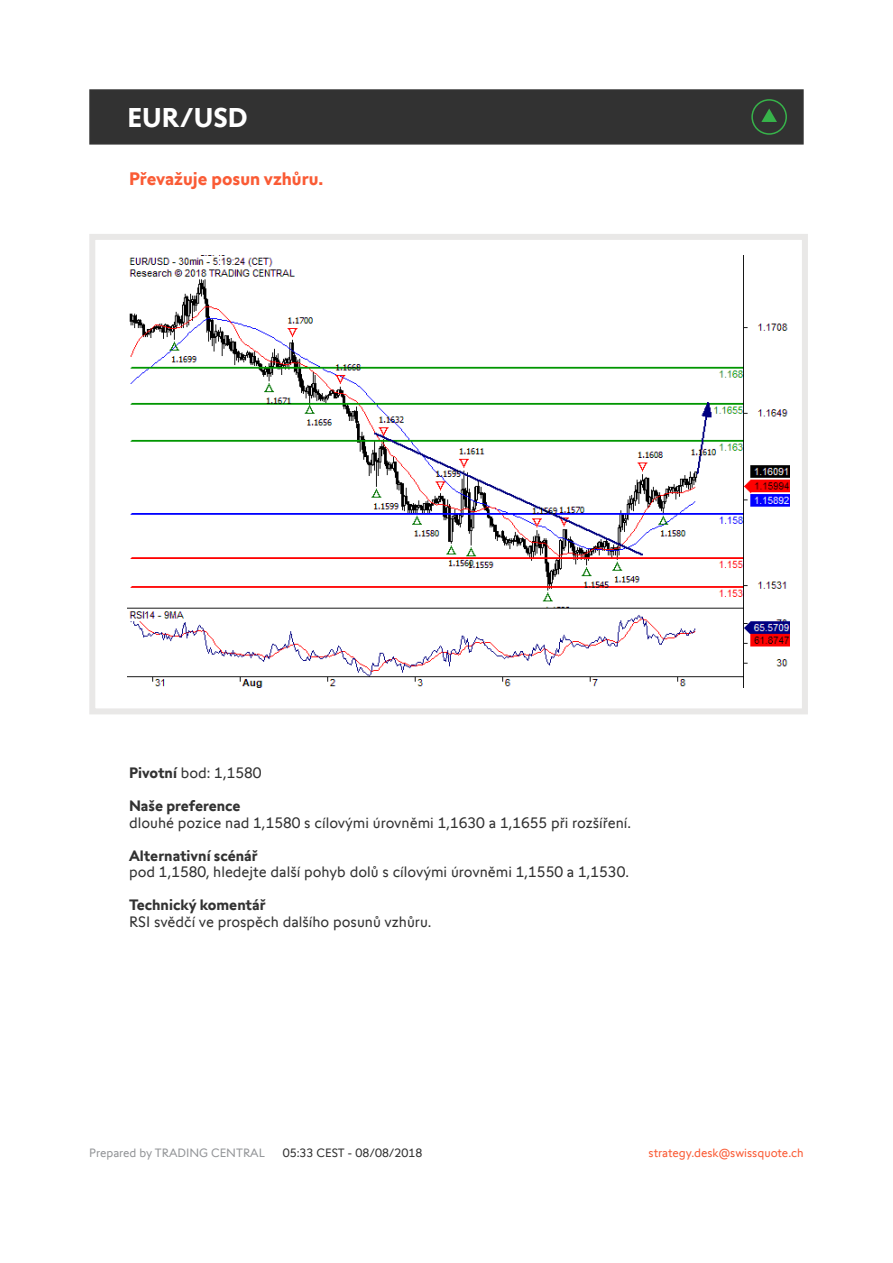
<style>
.page{position:relative;width:893px;height:1263px;background:#fff}
.page>*{position:absolute;margin:0;border:0;box-sizing:border-box;transform-origin:0 0}
.t1{font:700 27px "Swissquote CT";color:#fff}
.t2{font:700 18px "Swissquote CT";color:#fa5b35}
.t3{font:15px "Swissquote CT";color:#323232}
.t4{font:700 15px "Swissquote CT";color:#323232}
.t5{font:12px "Swissquote CT";color:#fa5b35}
.t6{font:12px "Swissquote CT";color:#939598}
.t7{font:12px "Swissquote CT";color:#323232}
.s1{font-weight:700}
</style>
<div class="page">
<div style="left:89px;top:234px;width:719px;height:480px;border:6px solid #e9e8e7"></div>
<div style="left:89px;top:89px;width:715px;height:56px;background:#323232;border:2px solid #323232"></div>
<img style="left:128px;top:255px;width:661px;height:432px">
<svg style="left:751px;top:99px;width:36px;height:36px"></svg>
<h1 class="t1" style="left:128px;top:101px;width:122px">EUR/USD</h1>
<p class="t2" style="left:129px;top:168px;width:196px">Převažuje posun vzhůru.</p>
<p class="t3" style="left:129px;top:764px;width:134px"><span class="s1">Pivotní</span> bod: 1,1580</p>
<p class="t4" style="left:129px;top:797px;width:113px">Naše preference</p>
<p class="t3" style="left:129px;top:814px;width:503px">dlouhé pozice nad 1,1580 s cílovými úrovněmi 1,1630 a 1,1655 při rozšíření.</p>
<p class="t4" style="left:129px;top:846px;width:130px">Alternativní scénář</p>
<p class="t3" style="left:129px;top:863px;width:501px">pod 1,1580, hledejte další pohyb dolů s cílovými úrovněmi 1,1550 a 1,1530.</p>
<p class="t4" style="left:129px;top:896px;width:138px">Technický komentář</p>
<p class="t3" style="left:129px;top:913px;width:304px">RSI svědčí ve prospěch dalšího posunů vzhůru.</p>
<p class="t6" style="left:89px;top:1145px;width:177px">Prepared by TRADING CENTRAL</p>
<p class="t7" style="left:283px;top:1145px;width:141px">05:33 CEST - 08/08/2018</p>
<p class="t5" style="left:649px;top:1145px;width:157px">strategy.desk@swissquote.ch</p>
</div>
